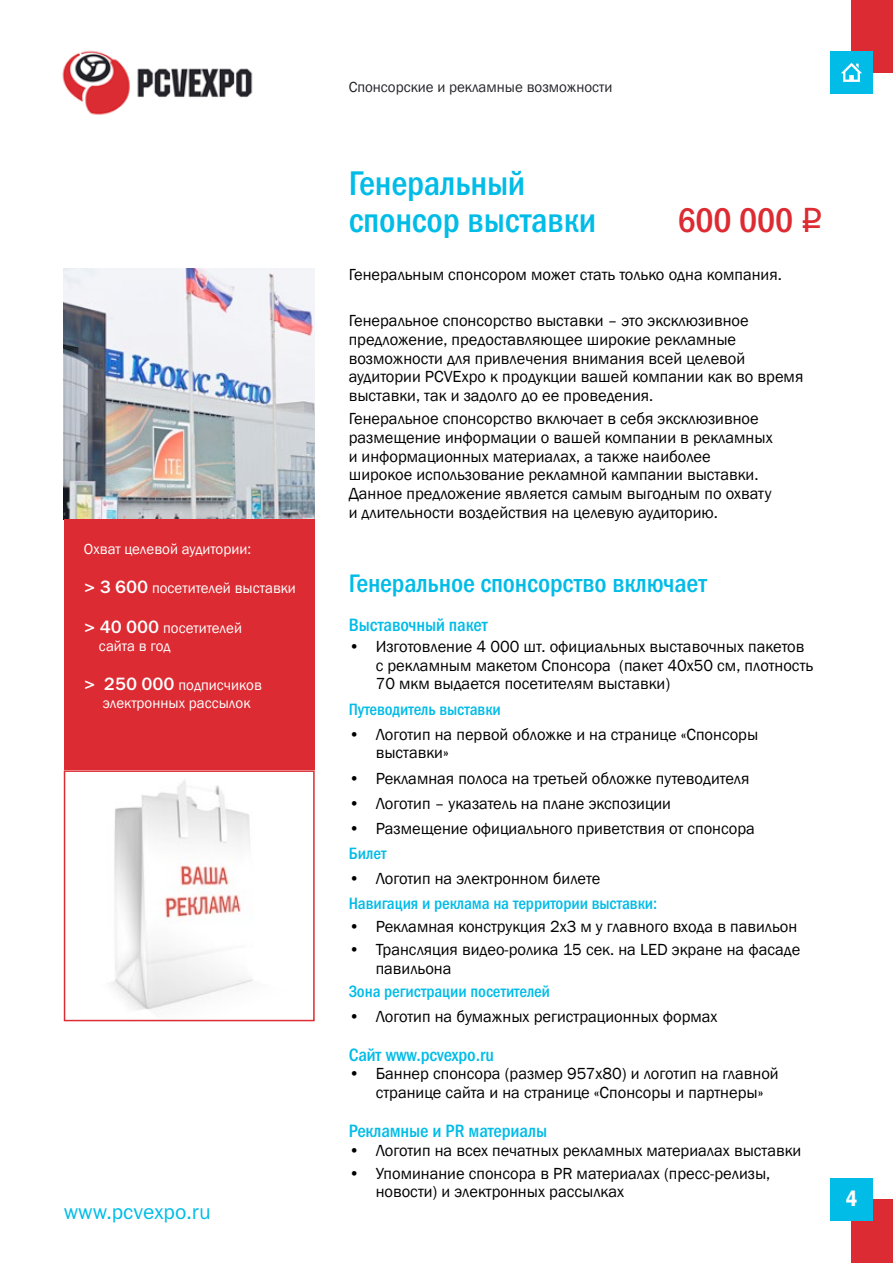
<style>
.page{position:relative;width:893px;height:1263px;background:#fff}
.page>*{position:absolute;margin:0;border:0;box-sizing:border-box;transform-origin:0 0}
.t1{font:34.5px/37.5px "Franklin Gothic Medi Cond C";letter-spacing:-.005em;color:#00bce7}
.t2{font:34.5px "Franklin Gothic Medi Cond C";letter-spacing:-.005em;color:#dc2b32}
.t3{font:25.5px "Franklin Gothic Medi Cond C";letter-spacing:-.005em;color:#00bce7}
.t4{font:600 condensed 22.5px "Franklin Gothic";color:#fff}
.t5{font:21px "Franklin Gothic Book C";color:#00bce7}
.t6{font:18px "Franklin Gothic Medi Cond C";letter-spacing:-.005em;color:#00bce7}
.t7{font:16.5px/18.8px "Franklin Gothic";color:#000}
.t8{font:16.5px "Franklin Gothic Medi Cond C";letter-spacing:-.005em;color:#00bce7}
.t9{font:15px/18px "Franklin Gothic";color:#fff}
.t10{font:15px "Franklin Gothic";color:#25242a}
.s1{font-family:"Franklin Gothic Medium C";font-size:18px}
.s2{font-family:"ALS Rubl"}
</style>
<div class="page">
<img style="left:62px;top:50px;width:191px;height:65px">
<div style="left:851px;top:0;width:42px;height:72px;background:#dc2b32"></div>
<div style="left:830px;top:51px;width:43px;height:43px;background:#00bce7"></div>
<div style="left:851px;top:1199px;width:42px;height:64px;background:#dc2b32"></div>
<div style="left:830px;top:1178px;width:43px;height:42px;background:#00bce7"></div>
<svg style="left:841px;top:63px;width:21px;height:19px"></svg>
<img style="left:63px;top:770px;width:190px;height:251px">
<img style="left:64px;top:269px;width:251px;height:250px">
<div style="left:64px;top:770px;width:251px;height:251px;border:2px solid #dc2b32"></div>
<div style="left:64px;top:519px;width:251px;height:251px;background:#dc2b32"></div>
<p class="t9" style="left:84px;top:540px;width:169px">Охват целевой аудитории:</p>
<p class="t9" style="left:84px;top:580px;width:213px"><span class="s1">&gt; 3 600</span> посетителей выставки</p>
<p class="t9" style="left:99px;top:619px;width:145px;text-indent:-15px"><span class="s1">&gt; 40 000</span> посетителей сайта в год</p>
<p class="t9" style="left:84px;top:676px;width:179px;text-align:center"><span class="s1">&gt; 250 000</span> подписчиков электронных рассылок</p>
<p class="t5" style="left:64px;top:1200px;width:148px">www.pcvexpo.ru</p>
<p class="t10" style="left:349px;top:78px;width:265px">Спонсорские и рекламные возможности</p>
<h1 class="t1" style="left:349px;top:164px;width:249px">Генеральный спонсор выставки</h1>
<h1 class="t2" style="left:677px;top:201px;width:147px">600 000 <span class="s2">q</span></h1>
<p class="t7" style="left:349px;top:266px;width:435px">Генеральным спонсором может стать только одна компания.</p>
<p class="t7" style="left:349px;top:312px;width:456px">Генеральное спонсорство выставки – это эксклюзивное предложение, предоставляющее широкие рекламные возможности для привлечения внимания всей целевой аудитории PCVExpo к продукции вашей компании как во время выставки, так и задолго до ее проведения.</p>
<p class="t7" style="left:349px;top:410px;width:425px">Генеральное спонсорство включает в себя эксклюзивное размещение информации о вашей компании в рекламных и информационных материалах, а также наиболее широкое использование рекламной кампании выставки.<br>Данное предложение является самым выгодным по охвату и длительности воздействия на целевую аудиторию.</p>
<h2 class="t3" style="left:349px;top:570px;width:360px">Генеральное спонсорство включает</h2>
<p class="t6" style="left:349px;top:615px;width:141px">Выставочный пакет</p>
<p class="t7" style="left:376px;top:637px;width:439px;text-indent:-27px">• Изготовление 4 000 шт. официальных выставочных пакетов c рекламным макетом Спонсора (пакет 40х50 см, плотность<br>70 мкм выдается посетителям выставки)</p>
<p class="t8" style="left:349px;top:700px;width:154px">Путеводитель выставки</p>
<p class="t7" style="left:376px;top:725px;width:384px;text-indent:-27px">• Логотип на первой обложке и на странице «Спонсоры выставки»</p>
<p class="t7" style="left:349px;top:769px;width:402px">• Рекламная полоса на третьей обложке путеводителя</p>
<p class="t7" style="left:349px;top:794px;width:324px">• Логотип – указатель на плане экспозиции</p>
<p class="t7" style="left:349px;top:819px;width:408px">• Размещение официального приветствия от спонсора</p>
<p class="t8" style="left:349px;top:844px;width:40px">Билет</p>
<p class="t7" style="left:349px;top:869px;width:253px">• Логотип на электронном билете</p>
<p class="t8" style="left:349px;top:894px;width:310px">Навигация и реклама на территории выставки:</p>
<p class="t7" style="left:349px;top:918px;width:450px">• Рекламная конструкция 2х3 м у главного входа в павильон</p>
<p class="t7" style="left:376px;top:941px;width:426px;text-indent:-27px">• Трансляция видео-ролика 15 сек. на LED экране на фасаде павильона</p>
<p class="t8" style="left:349px;top:982px;width:203px">Зона регистрации посетителей</p>
<p class="t7" style="left:349px;top:1007px;width:370px">• Логотип на бумажных регистрационных формах</p>
<p class="t6" style="left:349px;top:1045px;width:147px">Сайт www.pcvexpo.ru</p>
<p class="t7" style="left:376px;top:1065px;width:405px;text-indent:-27px">• Баннер спонсора (размер 957х80) и логотип на главной странице сайта и на странице «Спонсоры и партнеры»</p>
<p class="t6" style="left:349px;top:1121px;width:200px">Рекламные и PR материалы</p>
<p class="t7" style="left:349px;top:1141px;width:454px">• Логотип на всех печатных рекламных материалах выставки</p>
<p class="t7" style="left:376px;top:1164px;width:396px;text-indent:-27px">• Упоминание спонсора в PR материалах (пресс-релизы, новости) и электронных рассылках</p>
<h3 class="t4" style="left:846px;top:1184px;width:13px">4</h3>
</div>
